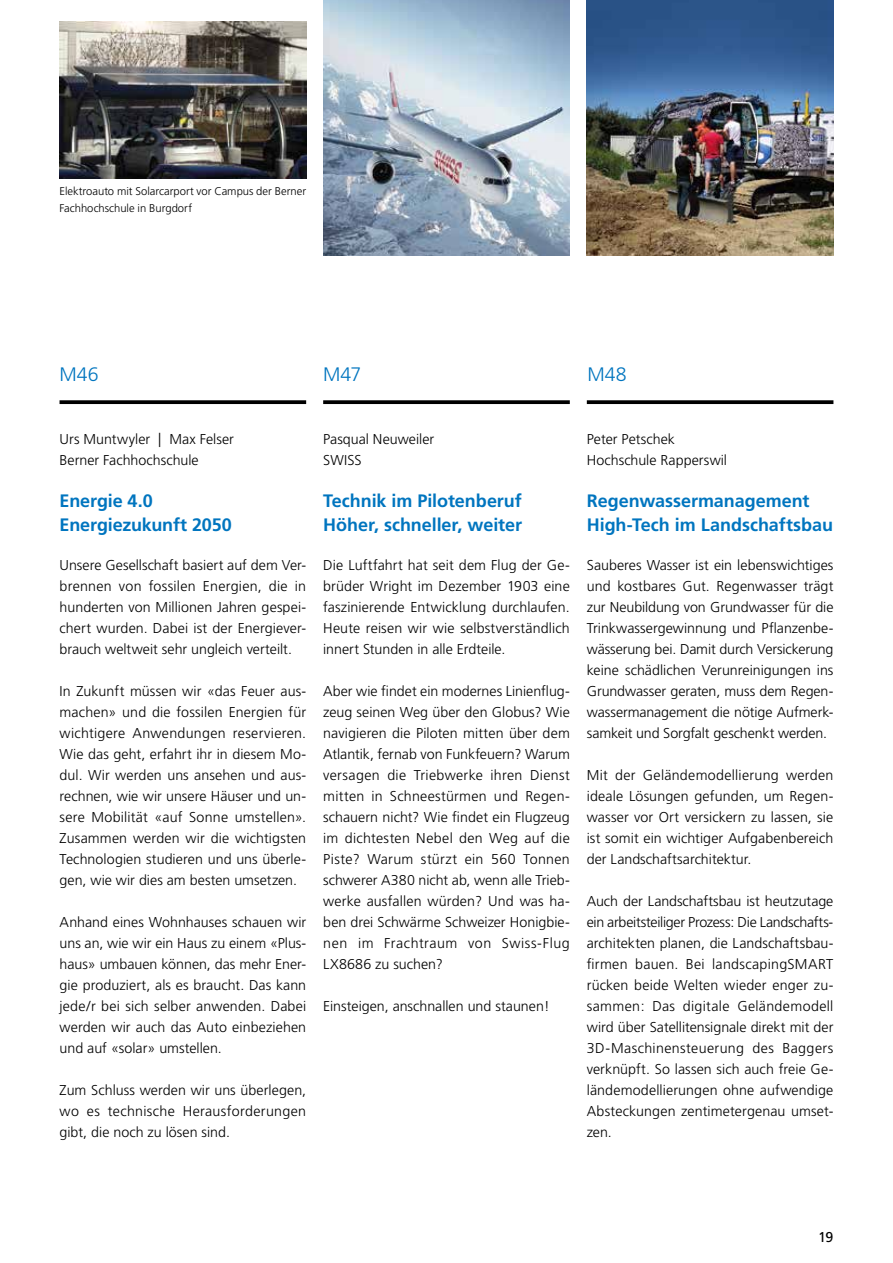
<style>
.page{position:relative;width:893px;height:1263px;background:#fff}
.page>*{position:absolute;margin:0;border:0;box-sizing:border-box;transform-origin:0 0}
.t1{font:300 19.5px "Frutiger CE";color:#0075bf}
.t2{font:700 18px/24px "Frutiger CE";letter-spacing:-.005em;color:#0075bf}
.t3{font:300 14.25px/21px "Frutiger CE";letter-spacing:.005em;color:#000;text-align:justify}
.t4{font:14.25px "Frutiger CE";color:#000}
.t5{font:300 11.25px/16.5px "Frutiger CE";color:#000}
.s1{color:#fff}
</style>
<div class="page">
<img style="left:587px;top:0;width:246px;height:255px">
<img style="left:323px;top:0;width:247px;height:255px">
<img style="left:60px;top:21px;width:246px;height:157px">
<svg style="left:587px;top:400px;width:246px;height:4px"></svg>
<svg style="left:60px;top:400px;width:246px;height:4px"></svg>
<svg style="left:323px;top:400px;width:247px;height:4px"></svg>
<p class="t5" style="left:60px;top:183px;width:248px">Elektroauto mit Solarcarport vor Campus der Berner<br>Fachhochschule in Burgdorf</p>
<h1 class="t1" style="left:60px;top:363px;width:41px">M46</h1>
<h1 class="t1" style="left:323px;top:363px;width:40px">M47</h1>
<h1 class="t1" style="left:587px;top:363px;width:41px">M48</h1>
<p class="t3" style="left:60px;top:429px;width:176px">Urs Muntwyler | Max Felser<br>Berner Fachhochschule</p>
<p class="t2" style="left:60px;top:489px;width:174px">Energie 4.0<span class="s1">:<br></span>Energiezukunft 2050</p>
<p class="t3" style="left:60px;top:555px;width:248px">Unsere Gesellschaft basiert auf dem Ver&shy;brennen von fossilen Energien, die in hunderten von Millionen Jahren gespei&shy;chert wurden. Dabei ist der Energiever&shy;brauch weltweit sehr ungleich verteilt.</p>
<p class="t3" style="left:60px;top:681px;width:248px">In Zukunft müssen wir «das Feuer aus&shy;machen» und die fossilen Energien für wichtigere Anwendungen reservieren.<br>Wie das geht, erfahrt ihr in diesem Mo&shy;dul. Wir werden uns ansehen und aus&shy;rechnen, wie wir unsere Häuser und un&shy;sere Mobilität «auf Sonne umstellen».<br>Zusammen werden wir die wichtigsten Technologien studieren und uns überle&shy;gen, wie wir dies am besten umsetzen.</p>
<p class="t3" style="left:60px;top:912px;width:248px">Anhand eines Wohnhauses schauen wir uns an, wie wir ein Haus zu einem «Plus&shy;haus» umbauen können, das mehr Ener&shy;gie produziert, als es braucht. Das kann jede/r bei sich selber anwenden. Dabei werden wir auch das Auto einbeziehen und auf «solar» umstellen.</p>
<p class="t3" style="left:60px;top:1080px;width:248px">Zum Schluss werden wir uns überlegen, wo es technische Herausforderungen gibt, die noch zu lösen sind.</p>
<p class="t3" style="left:323px;top:429px;width:113px">Pasqual Neuweiler<br>SWISS</p>
<p class="t2" style="left:323px;top:489px;width:206px">Technik im Pilotenberuf<span class="s1">:<br></span>Höher, schneller, weiter</p>
<p class="t3" style="left:323px;top:555px;width:248px">Die Luftfahrt hat seit dem Flug der Ge&shy;brüder Wright im Dezember 1903 eine faszinierende Entwicklung durchlaufen.<br>Heute reisen wir wie selbstverständlich innert Stunden in alle Erdteile.</p>
<p class="t3" style="left:323px;top:681px;width:248px">Aber wie findet ein modernes Linienflug&shy;zeug seinen Weg über den Globus? Wie navigieren die Piloten mitten über dem Atlantik, fernab von Funkfeuern? Warum versagen die Triebwerke ihren Dienst mitten in Schneestürmen und Regen&shy;schauern nicht? Wie findet ein Flugzeug im dichtesten Nebel den Weg auf die Piste? Warum stürzt ein 560 Tonnen schwerer A380 nicht ab, wenn alle Trieb&shy;werke ausfallen würden? Und was ha&shy;ben drei Schwärme Schweizer Honigbie&shy;nen im Frachtraum von Swiss-Flug LX8686 zu suchen?</p>
<p class="t3" style="left:323px;top:996px;width:228px">Einsteigen, anschnallen und staunen!</p>
<p class="t3" style="left:587px;top:429px;width:142px">Peter Petschek<br>Hochschule Rapperswil</p>
<p class="t2" style="left:587px;top:489px;width:248px">Regenwassermanagement<span class="s1">:<br></span>High-Tech im Landschaftsbau</p>
<p class="t3" style="left:587px;top:555px;width:248px">Sauberes Wasser ist ein lebenswichtiges und kostbares Gut. Regenwasser trägt zur Neubildung von Grundwasser für die Trinkwassergewinnung und Pflanzenbe&shy;wässerung bei. Damit durch Versickerung keine schädlichen Verunreinigungen ins Grundwasser geraten, muss dem Regen&shy;wassermanagement die nötige Aufmerk&shy;samkeit und Sorgfalt geschenkt werden.</p>
<p class="t3" style="left:587px;top:765px;width:248px">Mit der Geländemodellierung werden ideale Lösungen gefunden, um Regen&shy;wasser vor Ort versickern zu lassen, sie ist somit ein wichtiger Aufgabenbereich der Landschaftsarchitektur.</p>
<p class="t3" style="left:587px;top:891px;width:248px">Auch der Landschaftsbau ist heutzutage ein arbeitsteiliger Prozess: Die Landschafts&shy;architekten planen, die Landschaftsbau&shy;firmen bauen. Bei landscapingSMART rücken beide Welten wieder enger zu&shy;sammen: Das digitale Geländemodell wird über Satellitensignale direkt mit der 3D-Maschinensteuerung des Baggers verknüpft. So lassen sich auch freie Ge&shy;ländemodellierungen ohne aufwendige Absteckungen zentimetergenau umset&shy;zen.</p>
<p class="t4" style="left:818px;top:1229px;width:17px">19</p>
</div>
